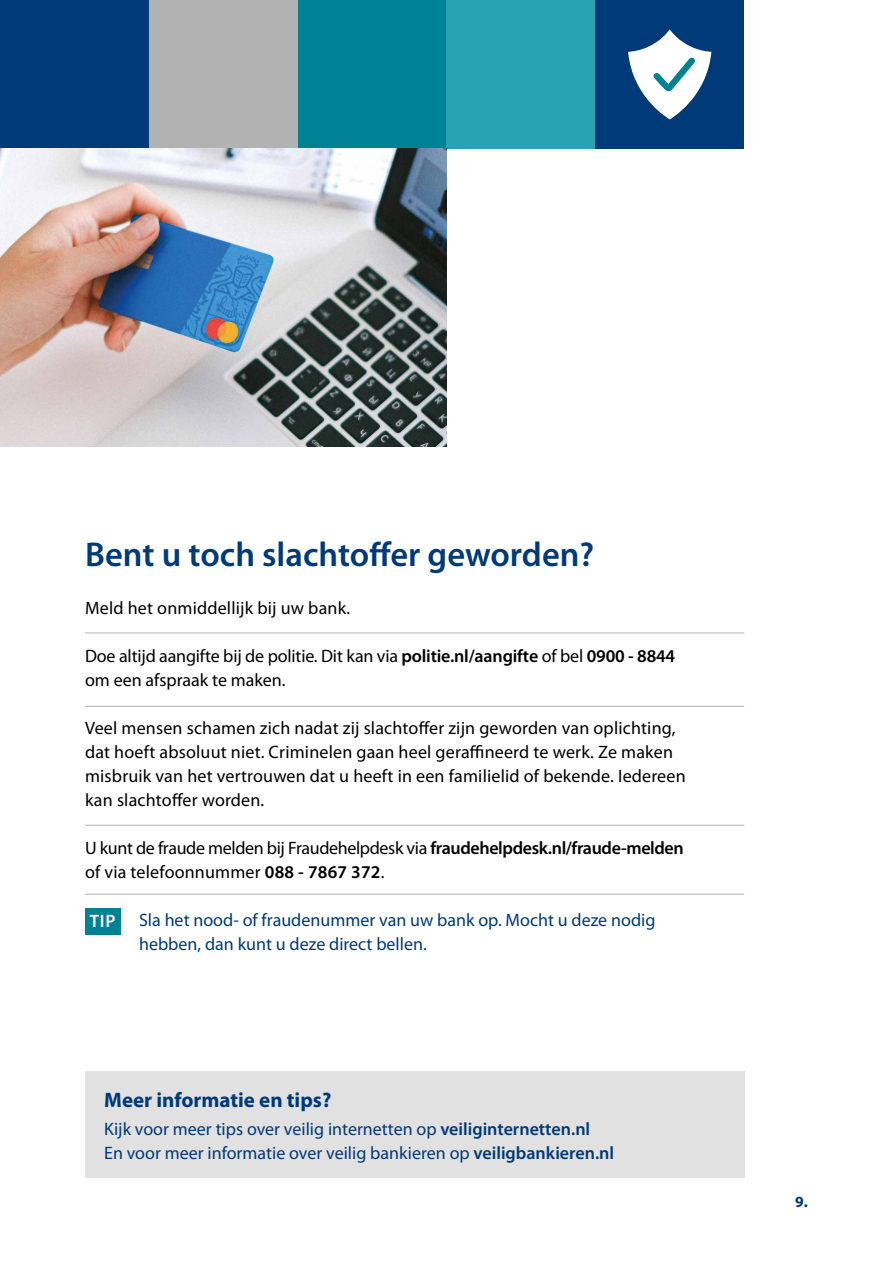
<style>
.page{position:relative;width:893px;height:1263px;background:#fff}
.page>*{position:absolute;margin:0;border:0;box-sizing:border-box;transform-origin:0 0}
.t1{font:600 34.5px "Myriad Pro";color:#003a78}
.t2{font:700 21px "Myriad Pro";color:#003a78}
.t3{font:18px/24px "Myriad Pro";letter-spacing:.01em;color:#000}
.t4{font:18px/24px "Myriad Pro";color:#003a78}
.t5{font:18px/24px "Myriad Pro";letter-spacing:-.02em;color:#000}
.t6{font:18px/24px "Myriad Pro";letter-spacing:-.01em;color:#000}
.t7{font:600 18px "Myriad Pro";color:#fff}
.t8{font:700 15.6px "Myriad Pro";color:#003a78}
.s1{font-weight:600}
</style>
<div class="page">
<div style="left:149px;top:0;width:149px;height:149px;background:#b3b2b2"></div>
<div style="left:0;top:0;width:149px;height:149px;background:#003a78"></div>
<div style="left:298px;top:0;width:148px;height:149px;background:#008295"></div>
<div style="left:446px;top:0;width:149px;height:149px;background:#27a3b4"></div>
<img style="left:0;top:149px;width:446px;height:297px">
<div style="left:85px;top:1071px;width:659px;height:107px;background:#e1e1e1"></div>
<hr style="left:85px;top:632px;width:659px;height:1px;background:#b3b2b2">
<hr style="left:85px;top:706px;width:659px;height:1px;background:#b3b2b2">
<hr style="left:85px;top:825px;width:659px;height:1px;background:#b3b2b2">
<hr style="left:85px;top:894px;width:659px;height:1px;background:#b3b2b2">
<div style="left:595px;top:0;width:149px;height:149px;background:#003a78"></div>
<svg style="left:628px;top:29px;width:83px;height:90px"></svg>
<div style="left:85px;top:908px;width:36px;height:26px;background:#008295"></div>
<h1 class="t1" style="left:85px;top:533px;width:511px">Bent u toch slachtoffer geworden?</h1>
<p class="t3" style="left:85px;top:596px;width:267px">Meld het onmiddellijk bij uw bank.</p>
<p class="t6" style="left:85px;top:644px;width:592px">Doe altijd aangifte bij de politie. Dit kan via <span class="s1">politie.nl/aangifte</span> of bel <span class="s1">0900 - 8844 </span>om een afspraak te maken.</p>
<p class="t3" style="left:85px;top:716px;width:602px">Veel mensen schamen zich nadat zij slachtoffer zijn geworden van oplichting, dat hoeft absoluut niet. Criminelen gaan heel geraffineerd te werk. Ze maken misbruik van het vertrouwen dat u heeft in een familielid of bekende. Iedereen kan slachtoffer worden.</p>
<p class="t5" style="left:85px;top:836px;width:600px">U kunt de fraude melden bij Fraudehelpdesk via <span class="s1">fraudehelpdesk.nl/fraude-melden </span>of via telefoonnummer <span class="s1">088 - 7867 372</span>.</p>
<p class="t4" style="left:139px;top:908px;width:518px">Sla het nood- of fraudenummer van uw bank op. Mocht u deze nodig hebben, dan kunt u deze direct bellen.</p>
<p class="t7" style="left:90px;top:909px;width:27px">TIP</p>
<p class="t2" style="left:104px;top:1086px;width:229px">Meer informatie en tips?</p>
<p class="t4" style="left:104px;top:1117px;width:512px">Kijk voor meer tips over veilig internetten op <span class="s1">veiliginternetten.nl<br></span>En voor meer informatie over veilig bankieren op <span class="s1">veiligbankieren.nl</span></p>
<p class="t8" style="left:795px;top:1191px;width:14px">9.</p>
</div>
